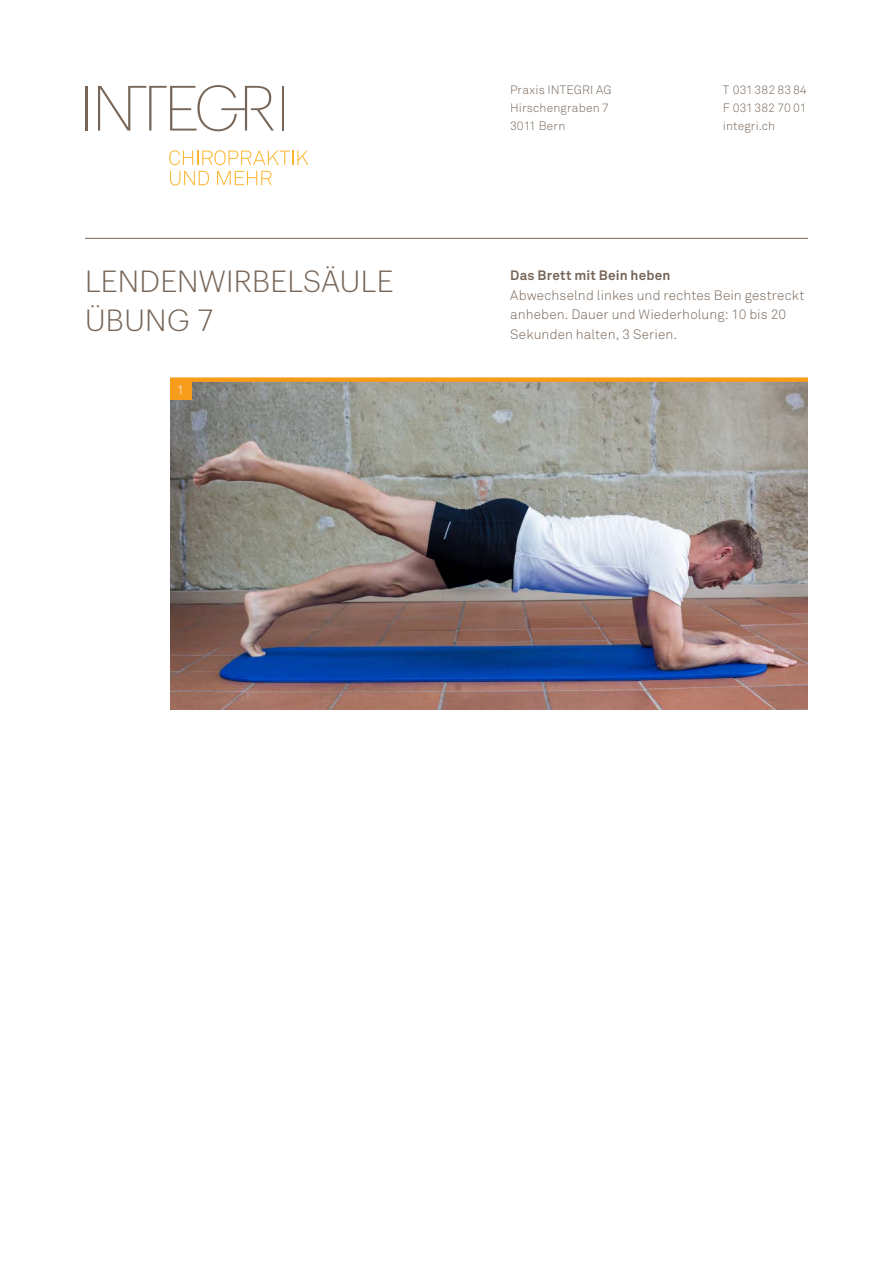
<style>
.page{position:relative;width:893px;height:1263px;background:#fff}
.page>*{position:absolute;margin:0;border:0;box-sizing:border-box;transform-origin:0 0}
.t1{font:300 30px/39px "Graphik";color:#776658}
.t2{font:300 13.5px/19.5px "Akkurat";letter-spacing:.01em;color:#776658}
.t3{font:700 13.5px "Akkurat";letter-spacing:.015em;color:#776658}
.t4{font:300 12px/18px "Akkurat";letter-spacing:.01em;color:#776658;text-align:justify}
.t5{font:300 12px "Akkurat";color:#fff}
</style>
<div class="page">
<svg style="left:169px;top:150px;width:139px;height:15px"></svg>
<svg style="left:170px;top:171px;width:39px;height:14px"></svg>
<svg style="left:217px;top:171px;width:55px;height:14px"></svg>
<hr style="left:85px;top:86px;width:2px;height:45px;background:#776658">
<hr style="left:282px;top:86px;width:2px;height:45px;background:#776658">
<svg style="left:98px;top:85px;width:176px;height:46px"></svg>
<hr style="left:85px;top:238px;width:723px;height:1px;background:#776658">
<img style="left:170px;top:382px;width:638px;height:327px">
<div style="left:170px;top:377px;width:638px;height:5px;background:#f89c1c"></div>
<div style="left:170px;top:378px;width:21px;height:22px;background:#f89c1c"></div>
<p class="t4" style="left:510px;top:81px;width:103px;text-align:left">Praxis INTEGRI AG<br>Hirschengraben 7<br>3011 Bern</p>
<p class="t4" style="left:723px;top:81px;width:85px">T 031 382 83 84<br>F 031 382 70 01 integri.ch</p>
<h1 class="t1" style="left:85px;top:259px;width:310px">LENDENWIRBELSÄULE<br>ÜBUNG 7</h1>
<p class="t3" style="left:510px;top:267px;width:162px">Das Brett mit Bein heben</p>
<p class="t2" style="left:510px;top:285px;width:296px">Abwechselnd linkes und rechtes Bein gestreckt anheben. Dauer und Wiederholung: 10 bis 20<br>Sekunden halten, 3 Serien.</p>
<p class="t5" style="left:177px;top:382px;width:8px">1</p>
</div>
